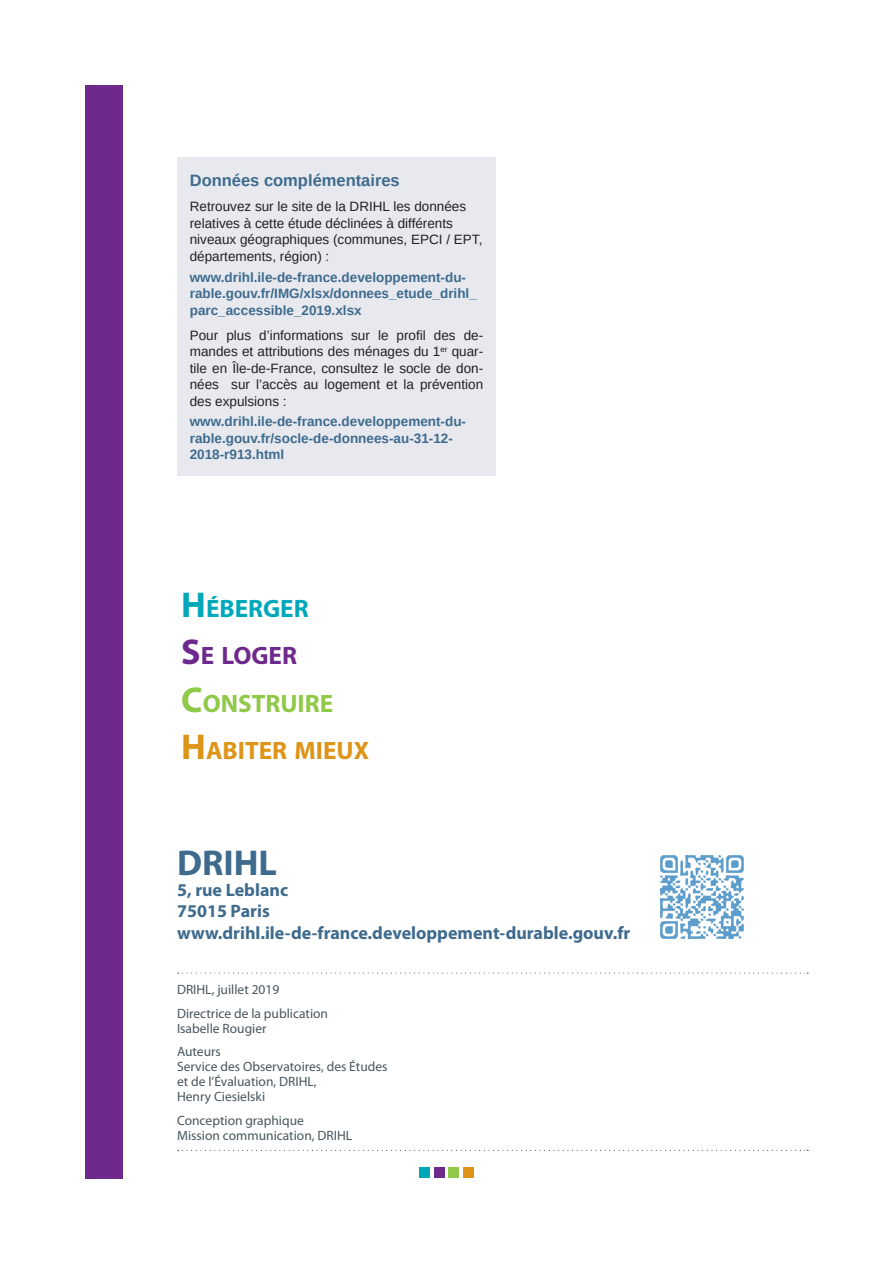
<style>
.page{position:relative;width:893px;height:1263px;background:#fff}
.page>*{position:absolute;margin:0;border:0;box-sizing:border-box;transform-origin:0 0}
.t1{font:700 36px "Myriad Pro";color:#3e6b8d}
.t2{font:700 25.2px "Myriad Pro";color:#de9418}
.t3{font:700 25.2px "Myriad Pro";color:#90c848}
.t4{font:700 25.2px "Myriad Pro";color:#00a8b9}
.t5{font:700 25.2px "Myriad Pro";color:#6e298c}
.t6{font:700 18px "Myriad Pro";color:#3e6b8d}
.t7{font:700 16.5px "Liberation Sans";color:#3e6b8d}
.t8{font:13.5px/16.5px "Liberation Sans";color:#231f20}
.t9{font:700 13.5px/16.5px "Liberation Sans";color:#3e6b8d}
.ours{font:13.5px/15px "Myriad Pro";color:#46555e}
.s1{font-size:36px}
</style>
<div class="page">
<hr style="left:177px;top:972px;width:633px;height:2px;background:#3e6b8d;opacity:.75">
<div style="left:434px;top:1167px;width:10px;height:11px;background:#6e298c"></div>
<div style="left:419px;top:1167px;width:10px;height:11px;background:#00a8b9"></div>
<div style="left:464px;top:1167px;width:10px;height:11px;background:#de9418"></div>
<div style="left:449px;top:1167px;width:10px;height:11px;background:#90c848"></div>
<div style="left:85px;top:85px;width:38px;height:1093px;background:#6e298c"></div>
<hr style="left:177px;top:1149px;width:633px;height:2px;background:#3e6b8d;opacity:.75">
<div style="left:177px;top:157px;width:319px;height:319px;background:#e7e9ee"></div>
<img style="left:659px;top:854px;width:85px;height:86px">
<p class="t7" style="left:190px;top:169px;width:211px">Données complémentaires</p>
<p class="t8" style="left:190px;top:198px;width:294px">Retrouvez sur le site de la DRIHL les données relatives à cette étude déclinées à différents niveaux géographiques (communes, EPCI / EPT, départements, région) :</p>
<p class="t9" style="left:190px;top:269px;width:289px">www.drihl.ile-de-france.developpement-du&shy;rable.gouv.fr/IMG/xlsx/donnees_etude_drihl_ parc_accessible_2019.xlsx</p>
<p class="t8" style="left:190px;top:327px;width:295px;text-align:justify">Pour plus d’informations sur le profil des de&shy;mandes et attributions des ménages du 1<sup>er</sup> quar&shy;tile en Île-de-France, consultez le socle de don&shy;nées sur l’accès au logement et la prévention des expulsions :</p>
<p class="t9" style="left:190px;top:414px;width:278px">www.drihl.ile-de-france.developpement-du&shy;rable.gouv.fr/socle-de-donnees-au-31-12-<br>2018-r913.html</p>
<p class="t4" style="left:181px;top:592px;width:129px"><span class="s1">H</span>ÉBERGER</p>
<p class="t5" style="left:181px;top:639px;width:117px"><span class="s1">S</span>E LOGER</p>
<p class="t3" style="left:181px;top:687px;width:153px"><span class="s1">C</span>ONSTRUIRE</p>
<p class="t2" style="left:181px;top:734px;width:189px"><span class="s1">H</span>ABITER MIEUX</p>
<p class="t1" style="left:177px;top:840px;width:101px">DRIHL</p>
<p class="t6" style="left:177px;top:879px;width:113px">5, rue Leblanc</p>
<p class="t6" style="left:177px;top:900px;width:94px">75015 Paris</p>
<p class="t6" style="left:177px;top:921px;width:455px">www.drihl.ile-de-france.developpement-durable.gouv.fr</p>
<p class="ours" style="left:177px;top:982px;width:104px">DRIHL, juillet 2019</p>
<p class="ours" style="left:177px;top:1006px;width:153px">Directrice de la publication<br>Isabelle Rougier</p>
<p class="ours" style="left:177px;top:1044px;width:212px">Auteurs<br>Service des Observatoires, des Études et de l’Évaluation, DRIHL,<br>Henry Ciesielski</p>
<p class="ours" style="left:177px;top:1113px;width:177px">Conception graphique<br>Mission communication, DRIHL</p>
</div>
